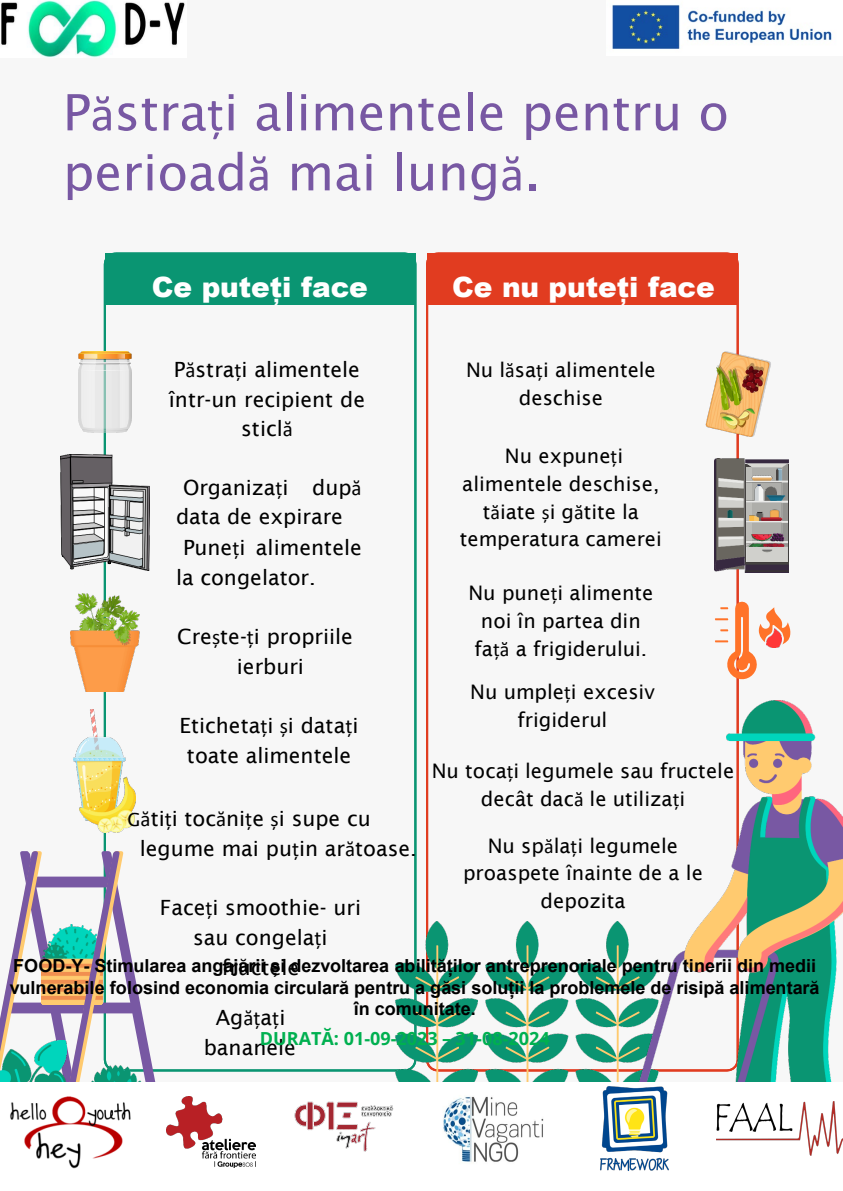
<style>
.page{position:relative;width:843px;height:1191px;background:#fff}
.page>*{position:absolute;margin:0;border:0;box-sizing:border-box;transform-origin:0 0}
.t1{font:50px/60px "Lucida Sans";color:#7858a3}
.t2{font:900 28px "Arial";color:#fff}
.t3{font:21px/29.8px "Lucida Sans";color:#000;text-align:center}
.t4{font:20px/27.8px "Lucida Sans";color:#000;text-align:center}
.t5{font:700 18px/21.6px "Arial";color:#000;text-align:center}
.t6{font:700 18px "Open Sans";color:#00b050}
.s1{font-family:"Calibri"}
.s2{font-size:18px}
</style>
<div class="page">
<div style="left:0;top:0;width:842px;height:1103px;background:#f7f7f7"></div>
<svg style="left:103px;top:252px;width:314px;height:820px"></svg>
<svg style="left:426px;top:252px;width:313px;height:669px"></svg>
<img style="left:381px;top:921px;width:68px;height:161px">
<svg style="left:415px;top:945px;width:43px;height:137px"></svg>
<img style="left:458px;top:700px;width:384px;height:382px">
<svg style="left:42px;top:851px;width:134px;height:231px"></svg>
<img style="left:42px;top:924px;width:7px;height:80px">
<svg style="left:0;top:851px;width:42px;height:189px"></svg>
<img style="left:0;top:1040px;width:141px;height:42px">
<svg style="left:49px;top:851px;width:74px;height:231px"></svg>
<img style="left:78px;top:352px;width:53px;height:81px">
<img style="left:60px;top:454px;width:89px;height:116px">
<img style="left:70px;top:594px;width:69px;height:98px">
<img style="left:73px;top:709px;width:63px;height:123px">
<img style="left:714px;top:458px;width:74px;height:114px">
<img style="left:696px;top:345px;width:75px;height:97px">
<svg style="left:714px;top:601px;width:75px;height:78px"></svg>
<img style="left:766px;top:628px;width:15px;height:19px">
<div style="left:105px;top:253px;width:310px;height:52px;background:#0a9572"></div>
<div style="left:427px;top:253px;width:310px;height:52px;background:#e13c20"></div>
<img style="left:1px;top:0;width:184px;height:58px">
<img style="left:612px;top:5px;width:220px;height:44px">
<div style="left:0;top:1082px;width:842px;height:102px;background:#fff"></div>
<img style="left:10px;top:1096px;width:121px;height:73px">
<img style="left:166px;top:1096px;width:89px;height:71px">
<img style="left:443px;top:1096px;width:101px;height:66px">
<img style="left:716px;top:1101px;width:126px;height:54px">
<img style="left:294px;top:1080px;width:112px;height:72px">
<img style="left:600px;top:1086px;width:69px;height:85px">
<h1 class="t1" style="left:63px;top:82px;width:667px">P<span class="s1">ă</span>stra<span class="s1">ț</span>i alimentele pentru o perioad<span class="s1">ă</span> mai lung<span class="s1">ă</span>.</h1>
<p class="t2" style="left:152px;top:267px;width:217px">Ce puteți face</p>
<p class="t2" style="left:452px;top:267px;width:264px">Ce nu puteți face</p>
<p class="t3" style="left:169px;top:354px;width:197px">P<span class="s1">ă</span>stra<span class="s1">ț</span>i alimentele într-un recipient de sticl<span class="s1">ă</span></p>
<p class="t4" style="left:465px;top:356px;width:191px">Nu l<span class="s1">ă</span>sa<span class="s1">ț</span>i alimentele deschise</p>
<p class="t4" style="left:459px;top:442px;width:203px">Nu expune<span class="s1">ț</span>i alimentele deschise, t<span class="s1">ă</span>iate <span class="s1">ș</span>i g<span class="s1">ă</span>tite la temperatura camerei</p>
<p class="t4" style="left:468px;top:579px;width:186px">Nu pune<span class="s1">ț</span>i alimente noi în partea din fa<span class="s1">ță</span> a frigiderului.</p>
<p class="t4" style="left:470px;top:678px;width:186px">Nu umple<span class="s1">ț</span>i excesiv frigiderul</p>
<p class="t4" style="left:431px;top:756px;width:304px">Nu toca<span class="s1">ț</span>i legumele sau fructele decât dac<span class="s1">ă</span> le utiliza<span class="s1">ț</span>i</p>
<p class="t4" style="left:462px;top:831px;width:241px">Nu sp<span class="s1">ă</span>la<span class="s1">ț</span>i legumele proaspete înainte de a le depozita</p>
<p class="t3" style="left:176px;top:472px;width:187px;text-align:left;text-indent:7px">Organiza<span class="s1">ț</span>i dup<span class="s1">ă </span>data de expirare</p>
<p class="t3" style="left:176px;top:532px;width:187px;text-align:left;text-indent:7px">Pune<span class="s1">ț</span>i alimentele la congelator.</p>
<p class="t3" style="left:177px;top:621px;width:177px">Cre<span class="s1">ș</span>te-<span class="s1">ț</span>i propriile ierburi</p>
<p class="t3" style="left:179px;top:711px;width:180px">Eticheta<span class="s1">ț</span>i <span class="s1">ș</span>i data<span class="s1">ț</span>i toate alimentele</p>
<p class="t3" style="left:140px;top:803px;width:278px;text-align:left;text-indent:-12px"><span class="s2">G</span><span class="s1">ă</span>ti<span class="s1">ț</span>i toc<span class="s1">ă</span>ni<span class="s1">ț</span>e <span class="s1">ș</span>i supe cu legume mai pu<span class="s1">ț</span>in ar<span class="s1">ă</span>toase.</p>
<p class="t3" style="left:160px;top:893px;width:203px">Face<span class="s1">ț</span>i smoothie- uri sau congela<span class="s1">ț</span>i fructele</p>
<p class="t3" style="left:204px;top:1003px;width:94px;line-height:29.3px">Ag<span class="s1">ăț</span>a<span class="s1">ț</span>i bananele</p>
<p class="t5" style="left:10px;top:955px;width:810px">FOOD-Y- Stimularea angajării și dezvoltarea abilităților antreprenoriale pentru tinerii din medii vulnerabile folosind economia circulară pentru a găsi soluții la problemele de risipă alimentară în comunitate.</p>
<p class="t6" style="left:260px;top:1026px;width:291px">DURATĂ: 01-09-2023 – 31-08-2024</p>
</div>
